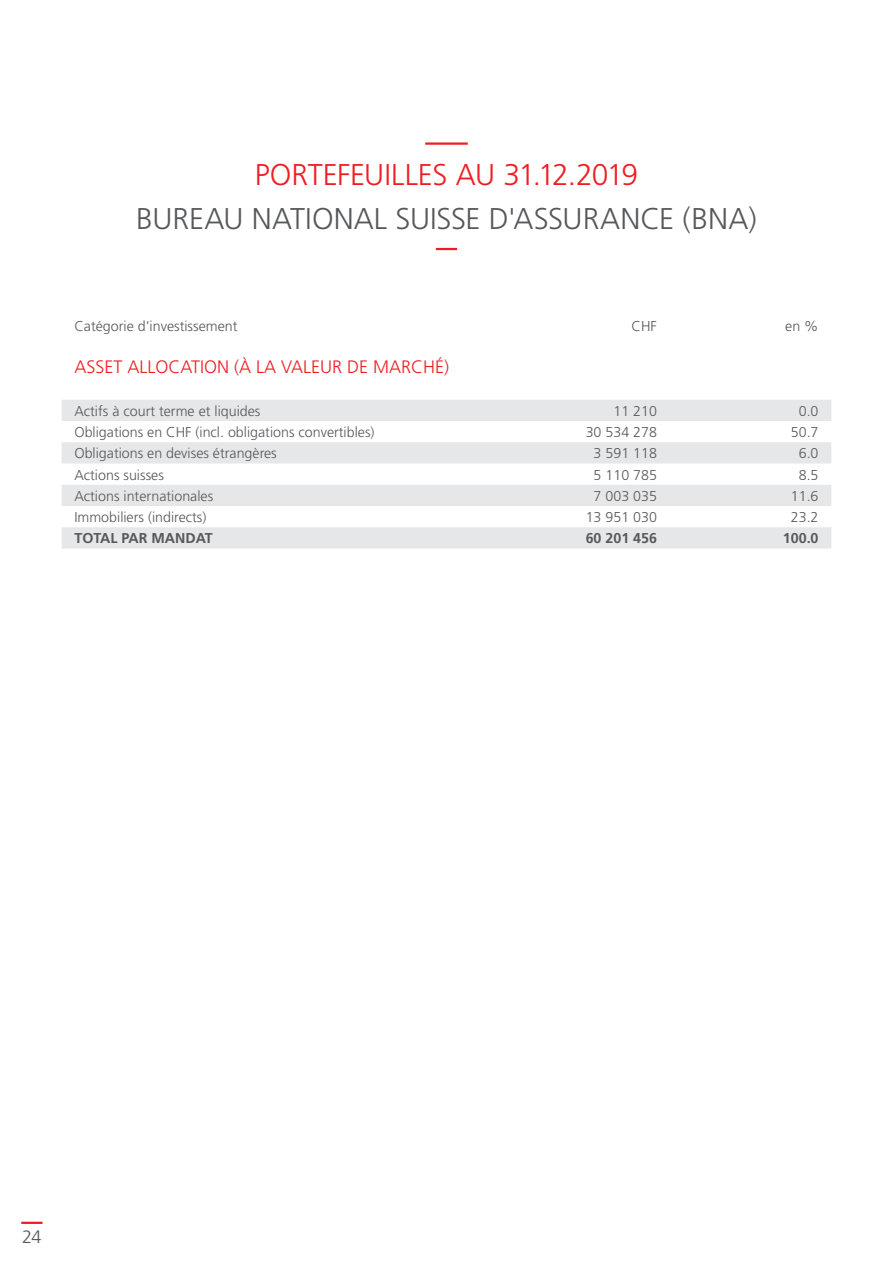
<style>
.page{position:relative;width:893px;height:1263px;background:#fff}
.page>*{position:absolute;margin:0;border:0;box-sizing:border-box;transform-origin:0 0}
.Subline{font:300 30px "Frutiger";color:#57585a}
.Headline{font:300 30px "Frutiger";letter-spacing:-.01em;color:#ee1d23}
.Text_bold{font:300 18px "Frutiger";color:#ee1d23}
.t1{font:300 18px "Frutiger";color:#57585a}
.Tabellentext{font:300 14.25px "Frutiger";color:#57585a}
.Tabellentext-2{font:700 14.25px "Frutiger";color:#57585a}
</style>
<div class="page">
<hr style="left:21px;top:1222px;width:22px;height:2px;background:#ee1d23">
<hr style="left:425px;top:142px;width:43px;height:3px;background:#ee1d23">
<hr style="left:436px;top:248px;width:21px;height:2px;background:#ee1d23">
<svg style="left:62px;top:400px;width:769px;height:149px;fill:#e6e7e9"></svg>
<p class="Headline" style="left:255px;top:158px;width:385px">PORTEFEUILLES AU 31.12.2019</p>
<p class="Subline" style="left:136px;top:201px;width:622px">BUREAU NATIONAL SUISSE D'ASSURANCE (BNA)</p>
<p class="Tabellentext" style="left:74px;top:318px;width:165px">Catégorie d'investissement</p>
<p class="Text_bold" style="left:74px;top:357px;width:376px">ASSET ALLOCATION (À LA VALEUR DE MARCHÉ)</p>
<p class="Tabellentext" style="left:632px;top:318px;width:27px">CHF</p>
<p class="Tabellentext" style="left:785px;top:318px;width:35px">en %</p>
<p class="Tabellentext" style="left:74px;top:403px;width:188px">Actifs à court terme et liquides</p>
<p class="Tabellentext" style="left:613px;top:403px;width:45px">11 210</p>
<p class="Tabellentext" style="left:799px;top:403px;width:21px">0.0</p>
<p class="Tabellentext" style="left:74px;top:424px;width:302px">Obligations en CHF (incl. obligations convertibles)</p>
<p class="Tabellentext" style="left:586px;top:424px;width:73px">30 534 278</p>
<p class="Tabellentext" style="left:791px;top:424px;width:29px">50.7</p>
<p class="Tabellentext" style="left:74px;top:445px;width:204px">Obligations en devises étrangères</p>
<p class="Tabellentext" style="left:594px;top:445px;width:65px">3 591 118</p>
<p class="Tabellentext" style="left:799px;top:445px;width:21px">6.0</p>
<p class="Tabellentext" style="left:74px;top:467px;width:91px">Actions suisses</p>
<p class="Tabellentext" style="left:594px;top:467px;width:65px">5 110 785</p>
<p class="Tabellentext" style="left:799px;top:467px;width:21px">8.5</p>
<p class="Tabellentext" style="left:74px;top:488px;width:140px">Actions internationales</p>
<p class="Tabellentext" style="left:594px;top:488px;width:65px">7 003 035</p>
<p class="Tabellentext" style="left:791px;top:488px;width:29px">11.6</p>
<p class="Tabellentext" style="left:74px;top:509px;width:133px">Immobiliers (indirects)</p>
<p class="Tabellentext" style="left:586px;top:509px;width:73px">13 951 030</p>
<p class="Tabellentext" style="left:791px;top:509px;width:29px">23.2</p>
<p class="Tabellentext-2" style="left:74px;top:530px;width:140px">TOTAL PAR MANDAT</p>
<p class="Tabellentext-2" style="left:586px;top:530px;width:73px">60 201 456</p>
<p class="Tabellentext-2" style="left:783px;top:530px;width:37px">100.0</p>
<p class="t1" style="left:22px;top:1227px;width:21px">24</p>
</div>
